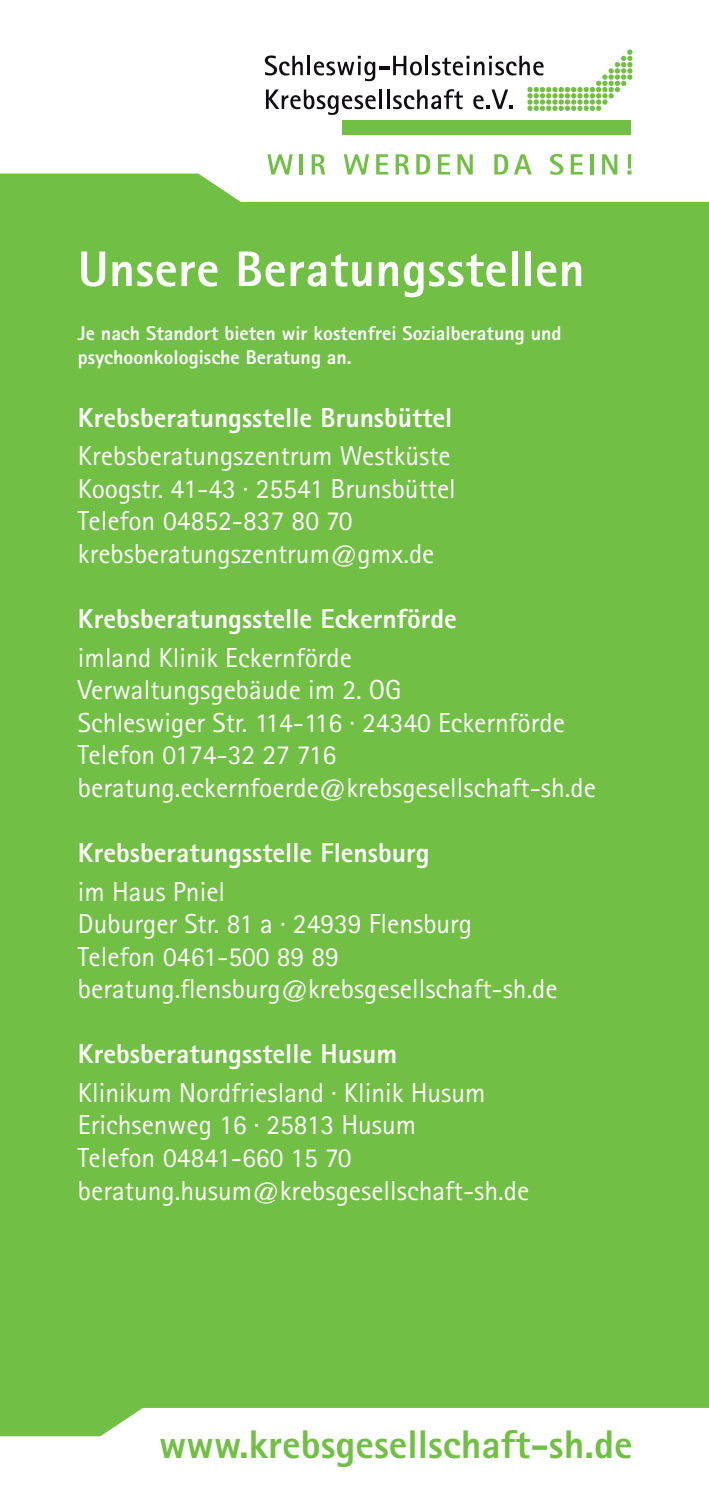
<style>
.page{position:relative;width:709px;height:1503px;background:#fff}
.page>*{position:absolute;margin:0;border:0;box-sizing:border-box;transform-origin:0 0}
.t1{font:800 50px "Rotis Sans Serif";letter-spacing:.01em;color:#fff}
.t2{font:800 40px "Rotis Sans Serif";color:#71bf44}
.t3{font:27.5px/32.5px "Rotis Sans Serif";color:#fff}
.t4{font:800 27.5px "Rotis Sans Serif";color:#fff}
.t5{font:800 20px/24px "Rotis Sans Serif";color:#fff}
</style>
<div class="page">
<div style="left:0;top:173px;width:709px;height:1263px;background:#71bf44"></div>
<svg style="left:265px;top:49px;width:367px;height:66px"></svg>
<div style="left:343px;top:120px;width:288px;height:15px;background:#71bf44"></div>
<svg style="left:267px;top:154px;width:26px;height:20px"></svg>
<hr style="left:300px;top:154px;width:3px;height:20px;background:#71bf44">
<svg style="left:312px;top:154px;width:13px;height:20px"></svg>
<svg style="left:344px;top:154px;width:25px;height:20px"></svg>
<svg style="left:376px;top:154px;width:12px;height:20px"></svg>
<svg style="left:395px;top:154px;width:14px;height:20px"></svg>
<svg style="left:416px;top:154px;width:14px;height:20px"></svg>
<svg style="left:438px;top:154px;width:12px;height:20px"></svg>
<svg style="left:457px;top:154px;width:16px;height:20px"></svg>
<svg style="left:494px;top:154px;width:14px;height:20px"></svg>
<svg style="left:514px;top:154px;width:18px;height:20px"></svg>
<svg style="left:550px;top:154px;width:13px;height:21px"></svg>
<svg style="left:570px;top:154px;width:13px;height:20px"></svg>
<hr style="left:590px;top:154px;width:3px;height:20px;background:#71bf44">
<svg style="left:602px;top:154px;width:15px;height:20px"></svg>
<svg style="left:627px;top:154px;width:4px;height:14px"></svg>
<svg style="left:627px;top:170px;width:4px;height:4px"></svg>
<h1 class="t1" style="left:78px;top:237px;width:508px">Unsere Beratungsstellen</h1>
<p class="t5" style="left:78px;top:321px;width:485px">Je nach Standort bieten wir kostenfrei Sozialberatung und psychoonkologische Beratung an.</p>
<p class="t4" style="left:78px;top:400px;width:376px">Krebsberatungsstelle Brunsbüttel</p>
<p class="t3" style="left:78px;top:439px;width:379px">Krebsberatungszentrum Westküste<br>Koogstr. 41-43 · 25541 Brunsbüttel<br>Telefon 04852-837 80 70 krebsberatungszentrum@gmx.de</p>
<p class="t4" style="left:78px;top:601px;width:380px">Krebsberatungsstelle Eckernförde</p>
<p class="t3" style="left:78px;top:641px;width:519px">imland Klinik Eckernförde<br>Verwaltungsgebäude im 2. OG<br>Schleswiger Str. 114-116 · 24340 Eckernförde Telefon 0174-32 27 716 beratung.eckernfoerde@krebsgesellschaft-sh.de</p>
<p class="t4" style="left:78px;top:835px;width:353px">Krebsberatungsstelle Flensburg</p>
<p class="t3" style="left:78px;top:874px;width:481px">im Haus Pniel<br>Duburger Str. 81 a · 24939 Flensburg<br>Telefon 0461-500 89 89 beratung.flensburg@krebsgesellschaft-sh.de</p>
<p class="t4" style="left:78px;top:1036px;width:321px">Krebsberatungsstelle Husum</p>
<p class="t3" style="left:78px;top:1076px;width:453px">Klinikum Nordfriesland · Klinik Husum Erichsenweg 16 · 25813 Husum<br>Telefon 04841-660 15 70 beratung.husum@krebsgesellschaft-sh.de</p>
<h2 class="t2" style="left:159px;top:1419px;width:475px">www.krebsgesellschaft-sh.de</h2>
</div>
